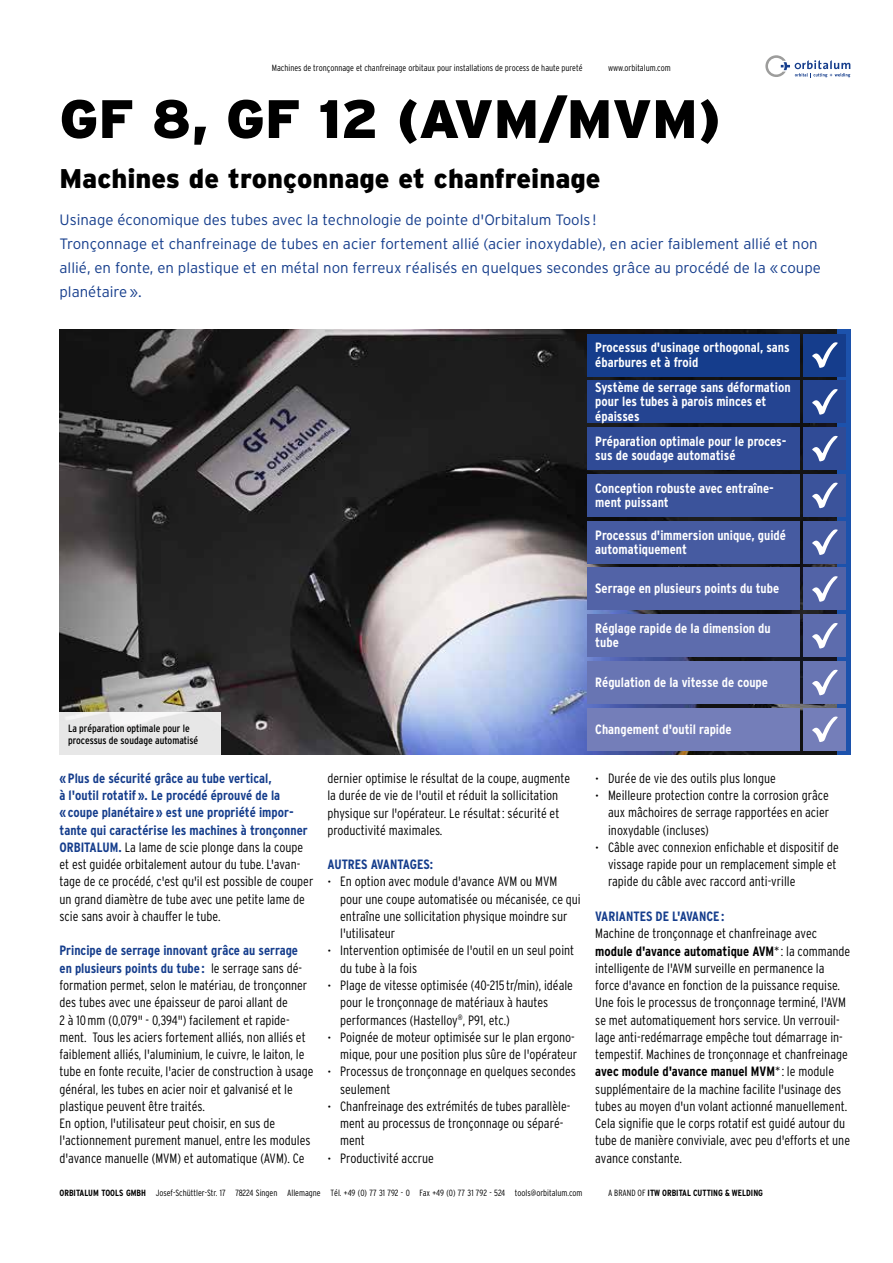
<style>
.page{position:relative;width:893px;height:1263px;background:#fff}
.page>*{position:absolute;margin:0;border:0;box-sizing:border-box;transform-origin:0 0}
.t1{font:900 54px "Interstate";color:#000}
.t2{font:900 27px "Interstate";color:#000}
.t3{font:300 15px/24px "Interstate";color:#153d8c}
.t4{font:300 condensed 13.5px/17.2px "Interstate";color:#000}
.t5{font:700 condensed 13.5px/14.2px "Interstate";color:#fff}
.t6{font:700 condensed 13.5px "Interstate";color:#153d8c}
.t7{font:condensed 10.5px/12.6px "Interstate";color:#000}
.t8{font:300 condensed 9px "Interstate";color:#000}
.t9{font:700 condensed 9px "Interstate";color:#000}
.s1{font-weight:700;color:#153d8c}
.s2{font-size:12px}
.s3{font-weight:700}
.s4{font-weight:300}
</style>
<div class="page">
<svg style="left:765px;top:55px;width:85px;height:22px"></svg>
<img style="left:60px;top:330px;width:777px;height:425px">
<div style="left:60px;top:712px;width:161px;height:43px;background:linear-gradient(to bottom,#edecec,#e5e5e5)"></div>
<div style="left:587px;top:334px;width:212px;height:42px;background:#153d8c"></div>
<div style="left:587px;top:381px;width:212px;height:42px;background:#244491"></div>
<div style="left:587px;top:427px;width:212px;height:43px;background:#304b96"></div>
<div style="left:587px;top:474px;width:212px;height:43px;background:#3b539b"></div>
<div style="left:587px;top:521px;width:212px;height:42px;background:#465ba1"></div>
<div style="left:587px;top:568px;width:212px;height:42px;background:#5263a7"></div>
<div style="left:587px;top:614px;width:212px;height:43px;background:#5d6cad"></div>
<div style="left:587px;top:661px;width:212px;height:43px;background:#6875b3"></div>
<div style="left:804px;top:334px;width:42px;height:42px;background:#153d8c"></div>
<svg style="left:812px;top:342px;width:26px;height:26px"></svg>
<div style="left:804px;top:381px;width:42px;height:42px;background:#244491"></div>
<svg style="left:812px;top:389px;width:26px;height:26px"></svg>
<div style="left:804px;top:427px;width:42px;height:43px;background:#304b96"></div>
<svg style="left:812px;top:436px;width:26px;height:26px"></svg>
<div style="left:804px;top:474px;width:42px;height:43px;background:#3b539b"></div>
<svg style="left:812px;top:482px;width:26px;height:26px"></svg>
<div style="left:804px;top:521px;width:42px;height:42px;background:#465ba1"></div>
<svg style="left:812px;top:529px;width:26px;height:26px"></svg>
<div style="left:804px;top:568px;width:42px;height:42px;background:#5263a7"></div>
<svg style="left:812px;top:576px;width:26px;height:26px"></svg>
<div style="left:804px;top:614px;width:42px;height:43px;background:#5d6cad"></div>
<svg style="left:812px;top:623px;width:26px;height:26px"></svg>
<div style="left:804px;top:661px;width:42px;height:43px;background:#6875b3"></div>
<svg style="left:812px;top:669px;width:26px;height:26px"></svg>
<div style="left:587px;top:708px;width:212px;height:42px;background:#747eb9"></div>
<div style="left:804px;top:708px;width:42px;height:42px;background:#747eb9"></div>
<svg style="left:812px;top:716px;width:26px;height:26px"></svg>
<p class="t8" style="left:272px;top:63px;width:312px">Machines de tronçonnage et chanfreinage orbitaux pour installations de process de haute pureté</p>
<p class="t8" style="left:608px;top:63px;width:64px">www.orbitalum.com</p>
<h1 class="t1" style="left:60px;top:88px;width:663px">GF 8, GF 12 (AVM/MVM)</h1>
<h2 class="t2" style="left:60px;top:163px;width:542px">Machines de tronçonnage et chanfreinage</h2>
<p class="t3" style="left:60px;top:208px;width:763px">Usinage économique des tubes avec la technologie de pointe d'Orbitalum Tools !<br>Tronçonnage et chanfreinage de tubes en acier fortement allié (acier inoxydable), en acier faiblement allié et non allié, en fonte, en plastique et en métal non ferreux réalisés en quelques secondes grâce au procédé de la « coupe planétaire ».</p>
<p class="t7" style="left:68px;top:721px;width:132px">La préparation optimale pour le processus de soudage automatisé</p>
<p class="t5" style="left:595px;top:340px;width:196px">Processus d'usinage orthogonal, sans ébarbures et à froid</p>
<p class="t5" style="left:595px;top:380px;width:197px">Système de serrage sans déformation pour les tubes à parois minces et épaisses</p>
<p class="t5" style="left:595px;top:434px;width:193px">Préparation optimale pour le proces&shy;sus de soudage automatisé</p>
<p class="t5" style="left:595px;top:481px;width:180px">Conception robuste avec entraîne&shy;ment puissant</p>
<p class="t5" style="left:595px;top:528px;width:192px">Processus d'immersion unique, guidé automatiquement</p>
<p class="t5" style="left:595px;top:581px;width:185px">Serrage en plusieurs points du tube</p>
<p class="t5" style="left:595px;top:621px;width:177px">Réglage rapide de la dimension du tube</p>
<p class="t5" style="left:595px;top:675px;width:174px">Régulation de la vitesse de coupe</p>
<p class="t5" style="left:595px;top:722px;width:138px">Changement d'outil rapide</p>
<p class="t4" style="left:60px;top:769px;width:255px"><span class="s1">« Plus de sécurité grâce au tube vertical,<br>à l'outil rotatif ». Le procédé éprouvé de la<br>« coupe planétaire » est une propriété impor&shy;tante qui caractérise les machines à tronçonner ORBITALUM.</span> La lame de scie plonge dans la coupe et est guidée orbitalement autour du tube. L'avan&shy;tage de ce procédé, c'est qu'il est possible de couper un grand diamètre de tube avec une petite lame de scie sans avoir à chauffer le tube.</p>
<p class="t4" style="left:60px;top:942px;width:256px"><span class="s1">Principe de serrage innovant grâce au serrage en plusieurs points du tube :</span> le serrage sans dé&shy;formation permet, selon le matériau, de tronçonner des tubes avec une épaisseur de paroi allant de<br>2 à 10 mm (0,079" - 0,394") facilement et rapide&shy;ment. Tous les aciers fortement alliés, non alliés et faiblement alliés, l'aluminium, le cuivre, le laiton, le tube en fonte recuite, l'acier de construction à usage général, les tubes en acier noir et galvanisé et le plastique peuvent être traités.<br>En option, l'utilisateur peut choisir, en sus de l'actionnement purement manuel, entre les modules d'avance manuelle (MVM) et automatique (AVM). Ce</p>
<p class="t4" style="left:327px;top:769px;width:244px">dernier optimise le résultat de la coupe, augmente la durée de vie de l'outil et réduit la sollicitation physique sur l'opérateur. Le résultat : sécurité et productivité maximales.</p>
<p class="t6" style="left:327px;top:857px;width:107px">AUTRES AVANTAGES:</p>
<p class="t4" style="left:340px;top:873px;width:242px;text-indent:-13px"><span class="s2">•</span> En option avec module d'avance AVM ou MVM pour une coupe automatisée ou mécanisée, ce qui entraîne une sollicitation physique moindre sur l'utilisateur</p>
<p class="t4" style="left:340px;top:942px;width:236px;text-indent:-13px"><span class="s2">•</span> Intervention optimisée de l'outil en un seul point du tube à la fois</p>
<p class="t4" style="left:340px;top:976px;width:234px;text-indent:-13px"><span class="s2">•</span> Plage de vitesse optimisée (40-215 tr/min), idéale pour le tronçonnage de matériaux à hautes performances (Hastelloy<sup>®</sup>, P91, etc.)</p>
<p class="t4" style="left:327px;top:1028px;width:251px;text-align:right"><span class="s2">•</span> Poignée de moteur optimisée sur le plan ergono&shy;mique, pour une position plus sûre de l'opérateur</p>
<p class="t4" style="left:340px;top:1063px;width:237px;text-indent:-13px"><span class="s2">•</span> Processus de tronçonnage en quelques secondes seulement</p>
<p class="t4" style="left:340px;top:1097px;width:232px;text-indent:-13px"><span class="s2">•</span> Chanfreinage des extrémités de tubes parallèle&shy;ment au processus de tronçonnage ou séparé&shy;ment</p>
<p class="t4" style="left:327px;top:1149px;width:108px"><span class="s2">•</span> Productivité accrue</p>
<p class="t4" style="left:595px;top:769px;width:182px"><span class="s2">•</span> Durée de vie des outils plus longue</p>
<p class="t4" style="left:608px;top:787px;width:223px;text-align:justify;text-indent:-13px"><span class="s2">•</span> Meilleure protection contre la corrosion grâce aux mâchoires de serrage rapportées en acier inoxydable (incluses)</p>
<p class="t4" style="left:608px;top:838px;width:232px;text-indent:-13px"><span class="s2">•</span> Câble avec connexion enfichable et dispositif de vissage rapide pour un remplacement simple et rapide du câble avec raccord anti-vrille</p>
<p class="t6" style="left:595px;top:909px;width:131px">VARIANTES DE L'AVANCE :</p>
<p class="t4" style="left:595px;top:925px;width:257px">Machine de tronçonnage et chanfreinage avec <span class="s3">module d'avance automatique AVM</span>* : la commande intelligente de l'AVM surveille en permanence la force d'avance en fonction de la puissance requise.<br>Une fois le processus de tronçonnage terminé, l'AVM se met automatiquement hors service. Un verrouil&shy;lage anti-redémarrage empêche tout démarrage in&shy;tempestif. Machines de tronçonnage et chanfreinage <span class="s3">avec module d'avance manuel MVM</span>* : le module supplémentaire de la machine facilite l'usinage des tubes au moyen d'un volant actionné manuellement.<br>Cela signifie que le corps rotatif est guidé autour du tube de manière conviviale, avec peu d'efforts et une avance constante.</p>
<p class="t8" style="left:60px;top:1188px;width:525px"><span class="s3">ORBITALUM TOOLS GMBH</span> Josef-Schüttler-Str. 17 78224 Singen Allemagne Tél. +49 (0) 77 31 792 - 0 Fax +49 (0) 77 31 792 - 524 tools@orbitalum.com</p>
<p class="t9" style="left:608px;top:1188px;width:156px"><span class="s4">A BRAND OF</span> ITW ORBITAL CUTTING &amp; WELDING</p>
</div>
